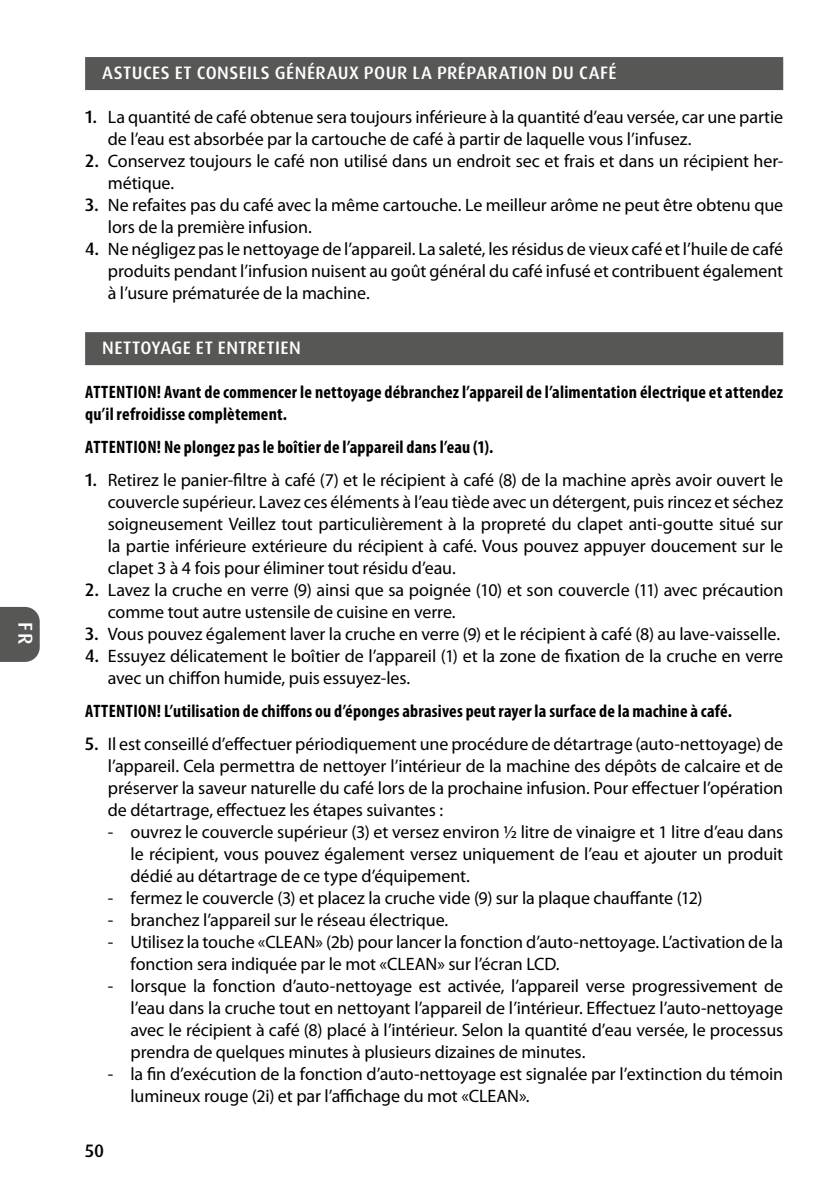
<style>
.page{position:relative;width:840px;height:1191px;background:#fff}
.page>*{position:absolute;margin:0;border:0;box-sizing:border-box;transform-origin:0 0}
.t1{font:500 20px "Dax Pro";color:#fff}
.t2{font:18px/22px "Myriad Pro";letter-spacing:-.005em;color:#000}
.t3{font:700 condensed 18px/22px "Myriad Pro";letter-spacing:.01em;color:#000}
.t4{font:500 18px "Dax Pro";letter-spacing:.025em;color:#fff}
.t5{font:500 18px "Dax Pro";color:#000}
.s1{font-family:"Dax Pro";font-weight:500}
</style>
<div class="page">
<svg style="left:0;top:607px;width:40px;height:55px;background:#5f5f5e"></svg>
<div style="left:85px;top:57px;width:697px;height:33px;background:#575756"></div>
<div style="left:85px;top:332px;width:697px;height:33px;background:#575756"></div>
<p class="t1" style="left:38px;top:622px;width:24px;rotate:90deg">FR</p>
<p class="t4" style="left:102px;top:61px;width:515px">ASTUCES ET CONSEILS GÉNÉRAUX POUR LA PRÉPARATION DU CAFÉ</p>
<p class="t2" style="left:108px;top:106px;width:676px;text-indent:-23px"><span class="s1">1.</span> La quantité de café obtenue sera toujours inférieure à la quantité d’eau versée, car une partie de l’eau est absorbée par la cartouche de café à partir de laquelle vous l’infusez.</p>
<p class="t2" style="left:108px;top:150px;width:676px;text-indent:-23px"><span class="s1">2.</span> Conservez toujours le café non utilisé dans un endroit sec et frais et dans un récipient her&shy;métique.</p>
<p class="t2" style="left:108px;top:194px;width:676px;text-indent:-23px"><span class="s1">3.</span> Ne refaites pas du café avec la même cartouche. Le meilleur arôme ne peut être obtenu que lors de la première infusion.</p>
<p class="t2" style="left:108px;top:238px;width:676px;text-align:justify;text-indent:-23px"><span class="s1">4.</span> Ne négligez pas le nettoyage de l’appareil. La saleté, les résidus de vieux café et l’huile de café produits pendant l’infusion nuisent au goût général du café infusé et contribuent également à l’usure prématurée de la machine.</p>
<p class="t4" style="left:102px;top:336px;width:200px">NETTOYAGE ET ENTRETIEN</p>
<p class="t3" style="left:85px;top:381px;width:699px">ATTENTION! Avant de commencer le nettoyage débranchez l’appareil de l’alimentation électrique et attendez qu’il refroidisse complètement.</p>
<p class="t3" style="left:85px;top:436px;width:409px">ATTENTION! Ne plongez pas le boîtier de l’appareil dans l’eau (1).</p>
<p class="t2" style="left:108px;top:469px;width:676px;text-align:justify;text-indent:-23px"><span class="s1">1.</span> Retirez le panier-filtre à café (7) et le récipient à café (8) de la machine après avoir ouvert le couvercle supérieur. Lavez ces éléments à l’eau tiède avec un détergent, puis rincez et séchez soigneusement Veillez tout particulièrement à la propreté du clapet anti-goutte situé sur la partie inférieure extérieure du récipient à café. Vous pouvez appuyer doucement sur le clapet 3 à 4 fois pour éliminer tout résidu d’eau.</p>
<p class="t2" style="left:108px;top:579px;width:676px;text-indent:-23px"><span class="s1">2.</span> Lavez la cruche en verre (9) ainsi que sa poignée (10) et son couvercle (11) avec précaution comme tout autre ustensile de cuisine en verre.</p>
<p class="t2" style="left:85px;top:623px;width:696px"><span class="s1">3.</span> Vous pouvez également laver la cruche en verre (9) et le récipient à café (8) au lave-vaisselle.</p>
<p class="t2" style="left:108px;top:645px;width:676px;text-indent:-23px"><span class="s1">4.</span> Essuyez délicatement le boîtier de l’appareil (1) et la zone de fixation de la cruche en verre avec un chiffon humide, puis essuyez-les.</p>
<p class="t3" style="left:85px;top:700px;width:647px">ATTENTION! L’utilisation de chiffons ou d’éponges abrasives peut rayer la surface de la machine à café.</p>
<p class="t2" style="left:108px;top:733px;width:676px;text-align:justify;text-indent:-23px"><span class="s1">5.</span> Il est conseillé d’effectuer périodiquement une procédure de détartrage (auto-nettoyage) de l’appareil. Cela permettra de nettoyer l’intérieur de la machine des dépôts de calcaire et de préserver la saveur naturelle du café lors de la prochaine infusion. Pour effectuer l’opération de détartrage, effectuez les étapes suivantes :</p>
<p class="t2" style="left:130px;top:821px;width:654px;text-align:justify;text-indent:-23px">- ouvrez le couvercle supérieur (3) et versez environ ½ litre de vinaigre et 1 litre d’eau dans le récipient, vous pouvez également versez uniquement de l’eau et ajouter un produit dédié au détartrage de ce type d’équipement.</p>
<p class="t2" style="left:108px;top:887px;width:596px">- fermez le couvercle (3) et placez la cruche vide (9) sur la plaque chauffante (12)</p>
<p class="t2" style="left:108px;top:909px;width:342px">- branchez l’appareil sur le réseau électrique.</p>
<p class="t2" style="left:130px;top:931px;width:653px;text-indent:-23px">- Utilisez la touche «CLEAN» (2b) pour lancer la fonction d’auto-nettoyage. L’activation de la fonction sera indiquée par le mot «CLEAN» sur l’écran LCD.</p>
<p class="t2" style="left:130px;top:975px;width:654px;text-align:justify;text-indent:-23px">- lorsque la fonction d’auto-nettoyage est activée, l’appareil verse progressivement de l’eau dans la cruche tout en nettoyant l’appareil de l’intérieur. Effectuez l’auto-nettoyage avec le récipient à café (8) placé à l’intérieur. Selon la quantité d’eau versée, le processus prendra de quelques minutes à plusieurs dizaines de minutes.</p>
<p class="t2" style="left:130px;top:1063px;width:653px;text-indent:-23px">- la fin d’exécution de la fonction d’auto-nettoyage est signalée par l’extinction du témoin lumineux rouge (2i) et par l’affichage du mot «CLEAN».</p>
<p class="t5" style="left:85px;top:1139px;width:21px">50</p>
</div>
